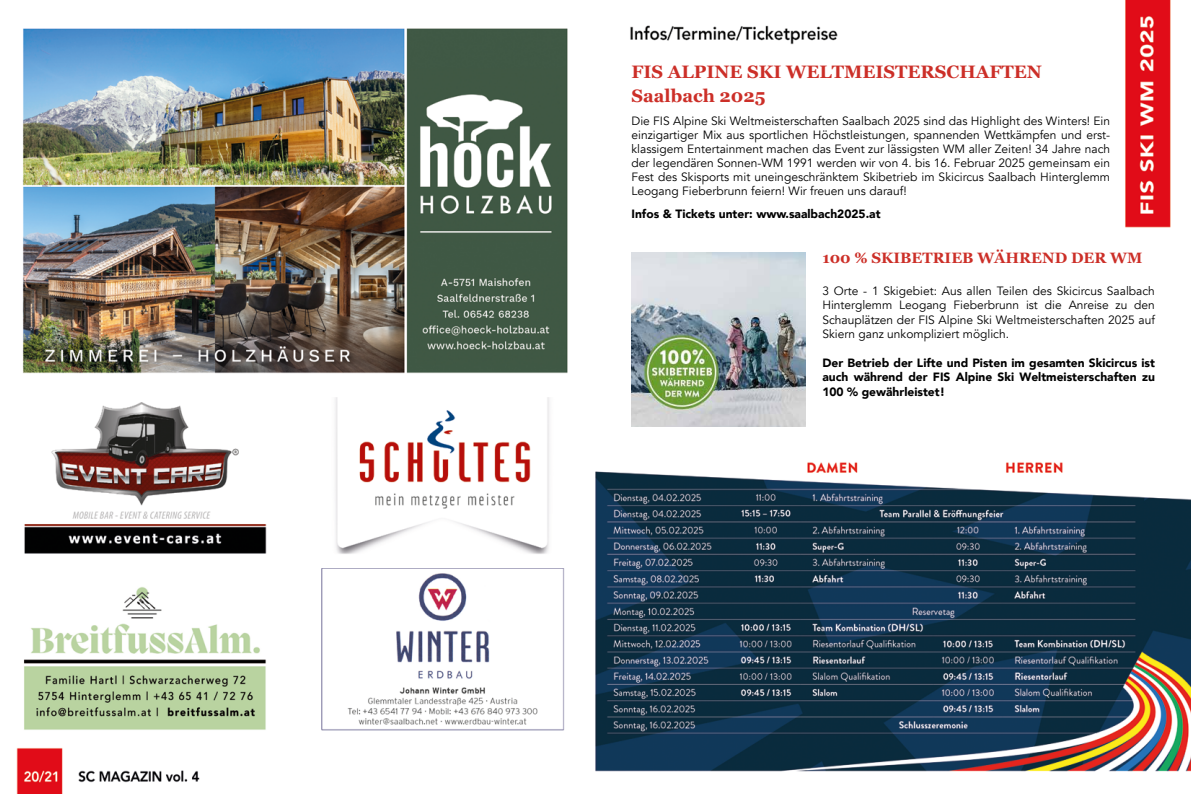
<style>
.page{position:relative;width:1191px;height:794px;background:#fff}
.page>*{position:absolute;margin:0;border:0;box-sizing:border-box;transform-origin:0 0}
.t1{font:700 18px/24px "Georgia";color:#cc2f28}
.t2{font:700 15px "Georgia";color:#cc2f28}
.t3{font:12px/14px "Avenir";color:#000;text-align:justify}
.t4{font:900 12px/14.4px "Avenir";color:#000;text-align:justify}
</style>
<div class="page">
<img style="left:16px;top:0;width:1175px;height:794px">
<img style="left:631px;top:252px;width:174px;height:174px">
<h1 class="t1" style="left:631px;top:59px;width:412px">FIS ALPINE SKI WELTMEISTERSCHAFTEN<br>Saalbach 2025</h1>
<p class="t3" style="left:631px;top:114px;width:480px">Die FIS Alpine Ski Weltmeisterschaften Saalbach 2025 sind das Highlight des Winters! Ein einzigartiger Mix aus sportlichen Höchstleistungen, spannenden Wettkämpfen und erst&shy;klassigem Entertainment machen das Event zur lässigsten WM aller Zeiten! 34 Jahre nach der legendären Sonnen-WM 1991 werden wir von 4. bis 16. Februar 2025 gemeinsam ein Fest des Skisports mit uneingeschränktem Skibetrieb im Skicircus Saalbach Hinterglemm Leogang Fieberbrunn feiern! Wir freuen uns darauf!</p>
<p class="t4" style="left:631px;top:206px;width:251px">Infos &amp; Tickets unter: www.saalbach2025.at</p>
<p class="t2" style="left:822px;top:246px;width:321px">100 % SKIBETRIEB WÄHREND DER WM</p>
<p class="t3" style="left:822px;top:284px;width:334px;line-height:14.4px">3 Orte - 1 Skigebiet: Aus allen Teilen des Skicircus Saalbach Hinterglemm Leogang Fieberbrunn ist die Anreise zu den Schauplätzen der FIS Alpine Ski Weltmeisterschaften 2025 auf Skiern ganz unkompliziert möglich.</p>
<p class="t4" style="left:822px;top:355px;width:334px">Der Betrieb der Lifte und Pisten im gesamten Skicircus ist auch während der FIS Alpine Ski Weltmeisterschaften zu 100 % gewährleistet!</p>
</div>
